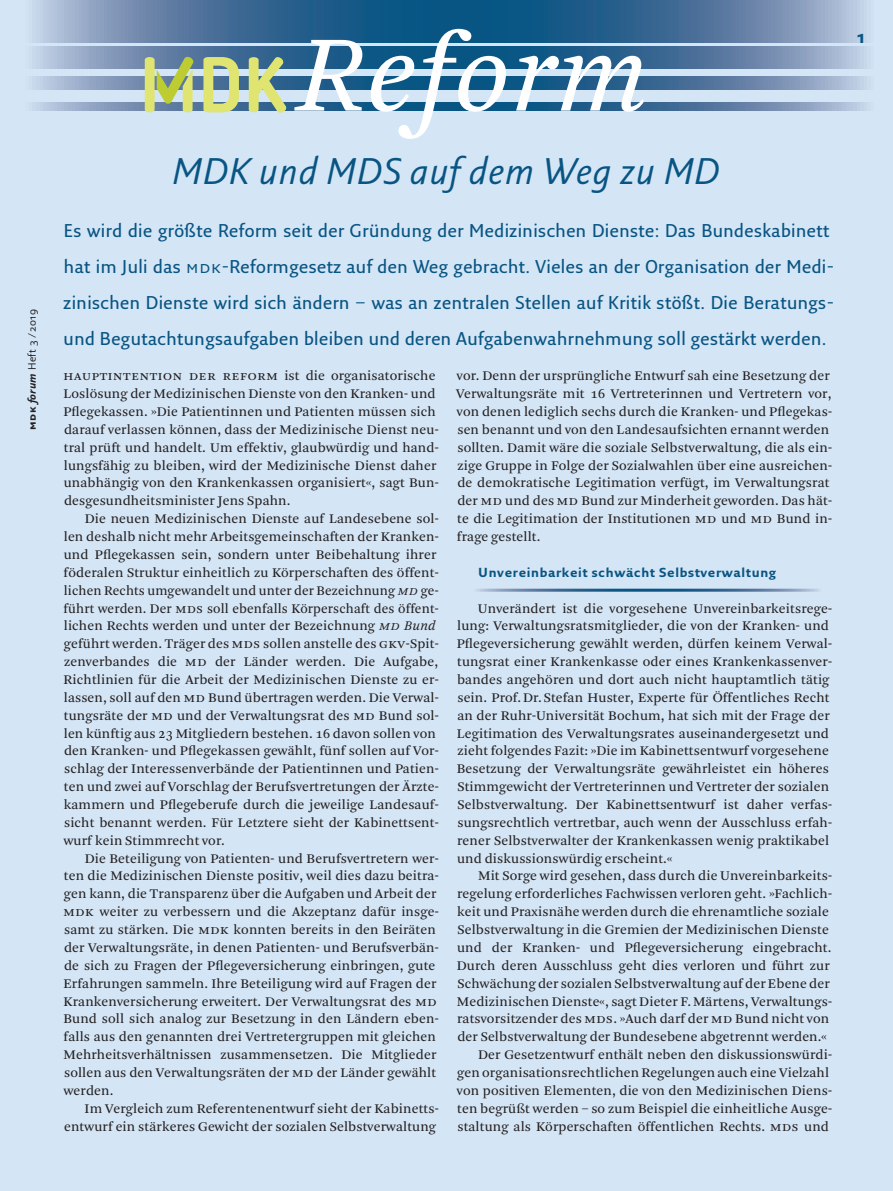
<style>
.page{position:relative;width:893px;height:1191px;background:#d4e5f5}
.page>*{position:absolute;margin:0;border:0;box-sizing:border-box;transform-origin:0 0}
.t1{font:italic 114px "Arnhem Blond";letter-spacing:.01em;color:#fff}
._0_0_Titel{font:italic 36px "Fresco Sans Plus Pro";letter-spacing:.025em;color:#085583}
._0_2_Lead{font:600 18px/35.7px "Fresco Sans Plus Pro";letter-spacing:.025em;color:#085583}
._3_3_Pagina{font:700 18px "Fresco Sans Plus Pro";color:#085583}
._1_1_Arnhem_oE{font:13.8px/17.9px "Arnhem Blond";letter-spacing:.01em;color:#231f20}
._0_3_Zwischenübersch{font:700 12.75px "Fresco Sans Pro";letter-spacing:.05em;color:#085583}
.t2{font:10.5px "Fresco Sans Plus Pro";letter-spacing:.05em;color:#231f20}
.s1{font-weight:700}
.s2{font-weight:700;font-style:italic}
.s3{font-weight:400}
.s4{font-style:italic}
</style>
<div class="page">
<svg style="left:32px;top:0;width:835px;height:43px;background:#48759d"></svg>
<svg style="left:32px;top:47px;width:835px;height:21px;background:#47769e"></svg>
<svg style="left:32px;top:77px;width:835px;height:12px;background:#47779e"></svg>
<svg style="left:32px;top:102px;width:835px;height:9px;background:#47779e"></svg>
<svg style="left:145px;top:56px;width:142px;height:57px"></svg>
<hr style="left:457px;top:588px;width:372px;height:3px;background:#fff">
<p class="t2" style="left:25px;top:430px;width:122px;rotate:-90deg"><span class="s1">mdk</span> <span class="s2">forum</span> Heft 3 /2019</p>
<p class="t1" style="left:299px;top:11px;width:351px">Reform</p>
<p class="_0_0_Titel" style="left:173px;top:148px;width:549px">MDK und MDS auf dem Weg zu MD</p>
<p class="_0_2_Lead" style="left:64px;top:213px;width:772px">Es wird die größte Reform seit der Gründung der Medizinischen Dienste: Das Bundeskabinett hat im Juli das <span class="s3">MDK</span>-Reformgesetz auf den Weg gebracht. Vieles an der Organisation der Medi&shy;zinischen Dienste wird sich ändern − was an zentralen Stellen auf Kritik stößt. Die Beratungs&shy;und Begutachtungsaufgaben bleiben und deren Aufgabenwahrnehmung soll gestärkt werden.</p>
<p class="_1_1_Arnhem_oE" style="left:63px;top:367px;width:377px">hauptintention der reform ist die organisatorische Loslösung der Medizinischen Dienste von den Kranken- und Pflegekassen. »Die Patientinnen und Patienten müssen sich darauf verlassen können, dass der Medizinische Dienst neu&shy;tral prüft und handelt. Um effektiv, glaubwürdig und hand&shy;lungsfähig zu bleiben, wird der Medizinische Dienst daher unabhängig von den Krankenkassen organisiert«, sagt Bun&shy;desgesundheitsminister Jens Spahn.</p>
<p class="_1_1_Arnhem_oE" style="left:63px;top:510px;width:377px;text-indent:21px">Die neuen Medizinischen Dienste auf Landesebene sol&shy;len deshalb nicht mehr Arbeitsgemeinschaften der Kranken&shy;und Pflegekassen sein, sondern unter Beibehaltung ihrer föderalen Struktur einheitlich zu Körperschaften des öffent&shy;lichen Rechts umgewandelt und unter der Bezeichnung <span class="s4">md</span> ge&shy;führt werden. Der mds soll ebenfalls Körperschaft des öffent&shy;lichen Rechts werden und unter der Bezeichnung <span class="s4">md Bund </span>geführt werden. Träger des mds sollen anstelle des gkv-Spit&shy;zenverbandes die md der Länder werden. Die Aufgabe, Richtlinien für die Arbeit der Medizinischen Dienste zu er&shy;lassen, soll auf den md Bund übertragen werden. Die Verwal&shy;tungsräte der md und der Verwaltungsrat des md Bund sol&shy;len künftig aus 23 Mitgliedern bestehen. 16 davon sollen von den Kranken- und Pflegekassen gewählt, fünf sollen auf Vor&shy;schlag der Interessenverbände der Patientinnen und Patien&shy;ten und zwei auf Vorschlag der Berufsvertretungen der Ärzte&shy;kammern und Pflegeberufe durch die jeweilige Landesauf&shy;sicht benannt werden. Für Letztere sieht der Kabinettsent&shy;wurf kein Stimmrecht vor.</p>
<p class="_1_1_Arnhem_oE" style="left:63px;top:849px;width:377px;text-indent:21px">Die Beteiligung von Patienten- und Berufsvertretern wer&shy;ten die Medizinischen Dienste positiv, weil dies dazu beitra&shy;gen kann, die Transparenz über die Aufgaben und Arbeit der mdk weiter zu verbessern und die Akzeptanz dafür insge&shy;samt zu stärken. Die mdk konnten bereits in den Beiräten der Verwaltungsräte, in denen Patienten- und Berufsverbän&shy;de sich zu Fragen der Pflegeversicherung einbringen, gute Erfahrungen sammeln. Ihre Beteiligung wird auf Fragen der Krankenversicherung erweitert. Der Verwaltungsrat des md Bund soll sich analog zur Besetzung in den Ländern eben&shy;falls aus den genannten drei Vertretergruppen mit gleichen Mehrheitsverhältnissen zusammensetzen. Die Mitglieder sollen aus den Verwaltungsräten der md der Länder gewählt werden.</p>
<p class="_1_1_Arnhem_oE" style="left:64px;top:1099px;width:376px;text-align:right">Im Vergleich zum Referentenentwurf sieht der Kabinetts&shy;entwurf ein stärkeres Gewicht der sozialen Selbstverwaltung</p>
<p class="_1_1_Arnhem_oE" style="left:456px;top:367px;width:377px">vor. Denn der ursprüngliche Entwurf sah eine Besetzung der Verwaltungsräte mit 16 Vertreterinnen und Vertretern vor, von denen lediglich sechs durch die Kranken- und Pflegekas&shy;sen benannt und von den Landesaufsichten ernannt werden sollten. Damit wäre die soziale Selbstverwaltung, die als ein&shy;zige Gruppe in Folge der Sozialwahlen über eine ausreichen&shy;de demokratische Legitimation verfügt, im Verwaltungsrat der md und des md Bund zur Minderheit geworden. Das hät&shy;te die Legitimation der Institutionen md und md Bund in&shy;frage gestellt.</p>
<p class="_0_3_Zwischenübersch" style="left:478px;top:564px;width:300px">Unvereinbarkeit schwächt Selbstverwaltung</p>
<p class="_1_1_Arnhem_oE" style="left:457px;top:599px;width:377px;text-indent:21px">Unverändert ist die vorgesehene Unvereinbarkeitsrege&shy;lung: Verwaltungsratsmitglieder, die von der Kranken- und Pflegeversicherung gewählt werden, dürfen keinem Verwal&shy;tungsrat einer Krankenkasse oder eines Krankenkassenver&shy;bandes angehören und dort auch nicht hauptamtlich tätig sein. Prof. Dr. Stefan Huster, Experte für Öffentliches Recht an der Ruhr-Universität Bochum, hat sich mit der Frage der Legitimation des Verwaltungsrates auseinandergesetzt und zieht folgendes Fazit: »Die im Kabinettsentwurf vorgesehene Besetzung der Verwaltungsräte gewährleistet ein höheres Stimmgewicht der Vertreterinnen und Vertreter der sozialen Selbstverwaltung. Der Kabinettsentwurf ist daher verfas&shy;sungsrechtlich vertretbar, auch wenn der Ausschluss erfah&shy;rener Selbstverwalter der Krankenkassen wenig praktikabel und diskussionswürdig erscheint.«</p>
<p class="_1_1_Arnhem_oE" style="left:457px;top:867px;width:377px;text-indent:21px">Mit Sorge wird gesehen, dass durch die Unvereinbarkeits&shy;regelung erforderliches Fachwissen verloren geht. »Fachlich&shy;keit und Praxisnähe werden durch die ehrenamtliche soziale Selbstverwaltung in die Gremien der Medizinischen Dienste und der Kranken- und Pflegeversicherung eingebracht.<br>Durch deren Ausschluss geht dies verloren und führt zur Schwächung der sozialen Selbstverwaltung auf der Ebene der Medizinischen Dienste«, sagt Dieter F.Märtens, Verwaltungs&shy;ratsvorsitzender des mds. »Auch darf der md Bund nicht von der Selbstverwaltung der Bundesebene abgetrennt werden.«</p>
<p class="_1_1_Arnhem_oE" style="left:457px;top:1046px;width:377px;text-indent:21px">Der Gesetzentwurf enthält neben den diskussionswürdi&shy;gen organisationsrechtlichen Regelungen auch eine Vielzahl von positiven Elementen, die von den Medizinischen Diens&shy;ten begrüßt werden – so zum Beispiel die einheitliche Ausge&shy;staltung als Körperschaften öffentlichen Rechts. mds und</p>
<p class="_3_3_Pagina" style="left:857px;top:25px;width:10px">1</p>
</div>
